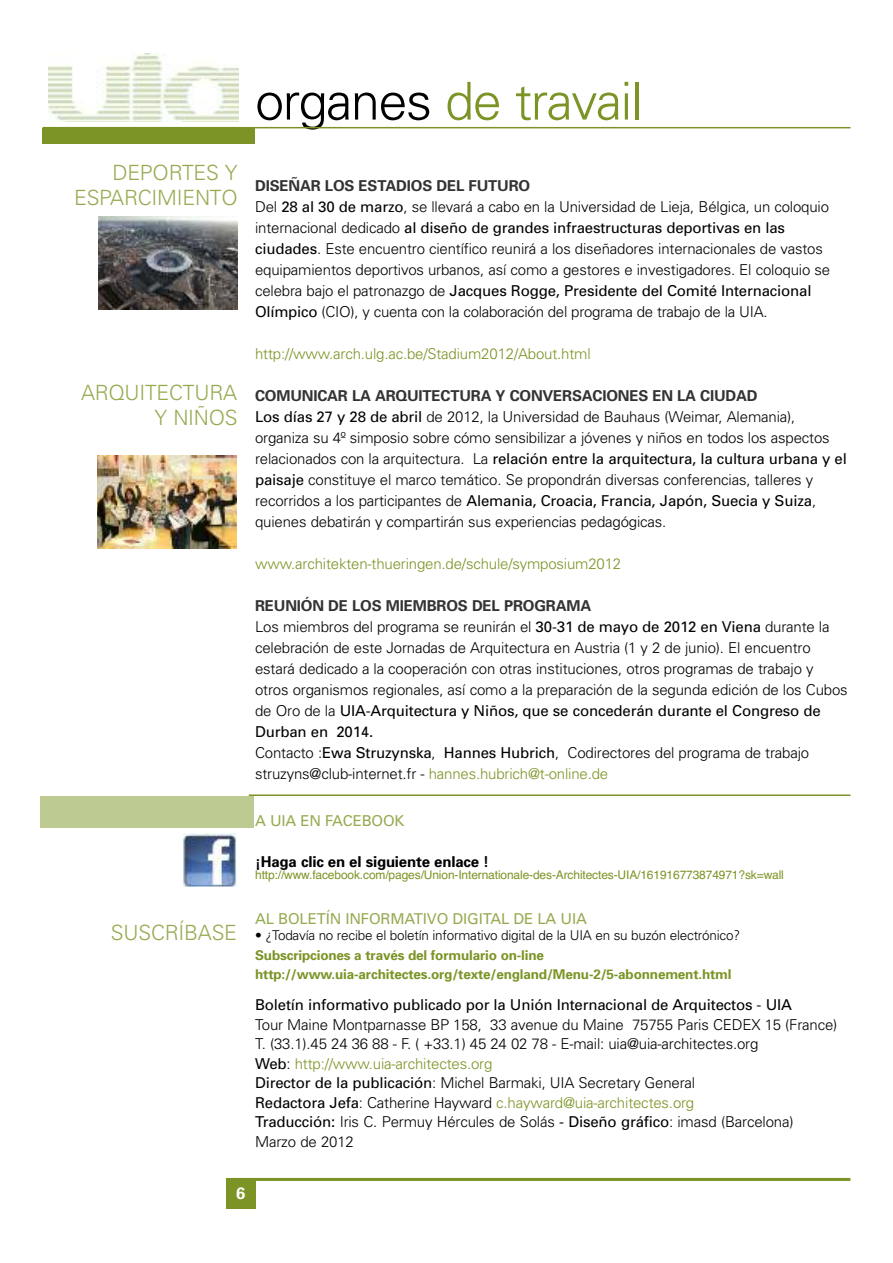
<style>
.page{position:relative;width:893px;height:1263px;background:#fff}
.page>*{position:absolute;margin:0;border:0;box-sizing:border-box;transform-origin:0 0}
.t1{font:300 52.2px "Univers";letter-spacing:-.03em;color:#7b9425}
.t2{font:300 21px/25.2px "Univers";letter-spacing:-.01em;color:#96aa51;text-align:right}
.t3{font:700 16.5px "Univers";color:#fff}
.t4{font:300 15px/21px "Univers";letter-spacing:-.01em;color:#000}
.t5{font:300 15px "Univers";letter-spacing:-.01em;color:#7b9425}
.t6{font:15px "Univers";letter-spacing:-.01em;color:#000}
.t7{font:15px "Univers";letter-spacing:-.01em;color:#96aa51}
.t8{font:700 15px "Univers";letter-spacing:-.01em;color:#000}
.t9{font:700 13.5px/19.5px "Univers";letter-spacing:-.01em;color:#7b9425}
.t10{font:300 13.5px "Univers";letter-spacing:-.015em;color:#000}
.t11{font:12px "Helvetica";letter-spacing:-.01em;color:#7b9425}
.s1{color:#000}
.s2{font-weight:700;color:#333}
.s3{font-weight:400}
.s4{color:#7b9425}
</style>
<div class="page">
<div style="left:43px;top:128px;width:212px;height:16px;background:#7b9425"></div>
<hr style="left:43px;top:127px;width:807px;height:1px;background:#7b9425">
<img style="left:49px;top:54px;width:189px;height:68px">
<div style="left:226px;top:1178px;width:29px;height:30px;background:#7b9425"></div>
<hr style="left:226px;top:1178px;width:624px;height:3px;background:#7b9425">
<hr style="left:249px;top:794px;width:601px;height:2px;background:#7b9425">
<div style="left:41px;top:796px;width:213px;height:31px;background:#bdca92"></div>
<div style="left:183px;top:834px;width:55px;height:53px;background:#f0ffff"></div>
<img style="left:183px;top:834px;width:53px;height:53px">
<img style="left:99px;top:217px;width:139px;height:93px">
<img style="left:98px;top:455px;width:138px;height:93px">
<h2 class="t2" style="left:74px;top:162px;width:165px">DEPORTES Y<br>ESPARCIMIENTO</h2>
<h2 class="t2" style="left:81px;top:382px;width:158px">ARQUITECTURA<br>Y NIÑOS</h2>
<h2 class="t2" style="left:111px;top:921px;width:128px">SUSCRÍBASE</h2>
<h1 class="t1" style="left:255px;top:82px;width:389px"><span class="s1">organes</span> de travail</h1>
<p class="t4" style="left:255px;top:177px;width:576px"><span class="s2">DISEÑAR LOS ESTADIOS DEL FUTURO<br></span>Del <span class="s3">28 al 30 de marzo</span>, se llevará a cabo en la Universidad de Lieja, Bélgica, un coloquio internacional dedicado <span class="s3">al diseño de grandes infraestructuras deportivas en las ciudades</span>. Este encuentro científico reunirá a los diseñadores internacionales de vastos equipamientos deportivos urbanos, así como a gestores e investigadores. El coloquio se celebra bajo el patronazgo de <span class="s3">Jacques Rogge, Presidente del Comité Internacional Olímpico</span> (CIO), y cuenta con la colaboración del programa de trabajo de la UIA.</p>
<p class="t5" style="left:255px;top:348px;width:337px">http://www.arch.ulg.ac.be/Stadium2012/About.html</p>
<p class="t4" style="left:255px;top:387px;width:593px"><span class="s2">COMUNICAR LA ARQUITECTURA Y CONVERSACIONES EN LA CIUDAD<br></span><span class="s3">Los días 27 y 28 de abril</span> de 2012, la Universidad de Bauhaus (Weimar, Alemania), organiza su 4º simposio sobre cómo sensibilizar a jóvenes y niños en todos los aspectos relacionados con la arquitectura. La <span class="s3">relación entre la arquitectura, la cultura urbana y el paisaje</span> constituye el marco temático. Se propondrán diversas conferencias, talleres y recorridos a los participantes de <span class="s3">Alemania, Croacia, Francia, Japón, Suecia y Suiza</span>, quienes debatirán y compartirán sus experiencias pedagógicas.</p>
<p class="t5" style="left:255px;top:558px;width:368px">www.architekten-thueringen.de/schule/symposium2012</p>
<p class="t4" style="left:255px;top:597px;width:594px"><span class="s2">REUNIÓN DE LOS MIEMBROS DEL PROGRAMA<br></span>Los miembros del programa se reunirán el <span class="s3">30-31 de mayo de 2012 en Viena</span> durante la celebración de este Jornadas de Arquitectura en Austria (1 y 2 de junio). El encuentro estará dedicado a la cooperación con otras instituciones, otros programas de trabajo y otros organismos regionales, así como a la preparación de la segunda edición de los Cubos de Oro de la <span class="s3">UIA-Arquitectura y Niños, que se concederán durante el Congreso de Durban en 2014.<br></span>Contacto :<span class="s3">Ewa Struzynska</span>, <span class="s3">Hannes Hubrich</span>, Codirectores del programa de trabajo struzyns@club-internet.fr - <span class="s4">hannes.hubrich@t-online.de</span></p>
<p class="t7" style="left:255px;top:815px;width:151px">A UIA EN FACEBOOK</p>
<p class="t8" style="left:255px;top:856px;width:235px">¡Haga clic en el siguiente enlace !</p>
<p class="t11" style="left:255px;top:867px;width:530px">http://www.facebook.com/pages/Union-Internationale-des-Architectes-UIA/161916773874971?sk=wall</p>
<p class="t7" style="left:255px;top:913px;width:333px">AL BOLETÍN INFORMATIVO DIGITAL DE LA UIA</p>
<p class="t10" style="left:255px;top:931px;width:486px">• ¿Todavía no recibe el boletín informativo digital de la UIA en su buzón electrónico?</p>
<p class="t9" style="left:255px;top:946px;width:478px">Subscripciones a través del formulario on-line http://www.uia-architectes.org/texte/england/Menu-2/5-abonnement.html</p>
<p class="t6" style="left:255px;top:999px;width:538px">Boletín informativo publicado por la Unión Internacional de Arquitectos - UIA</p>
<p class="t4" style="left:255px;top:1016px;width:584px;line-height:19.5px">Tour Maine Montparnasse BP 158, 33 avenue du Maine 75755 Paris CEDEX 15 (France)<br>T. (33.1).45 24 36 88 - F. ( +33.1) 45 24 02 78 - E-mail: uia@uia-architectes.org<br><span class="s3">Web</span>: <span class="s4">http://www.uia-architectes.org<br></span><span class="s3">Director de la publicación</span>: Michel Barmaki, UIA Secretary General<br><span class="s3">Redactora Jefa</span>: Catherine Hayward <span class="s4">c.hayward@uia-architectes.org<br></span><span class="s3">Traducción:</span> Iris C. Permuy Hércules de Solás <span class="s3">- Diseño gráfico</span>: imasd (Barcelona)<br>Marzo de 2012</p>
<p class="t3" style="left:236px;top:1187px;width:11px">6</p>
</div>
